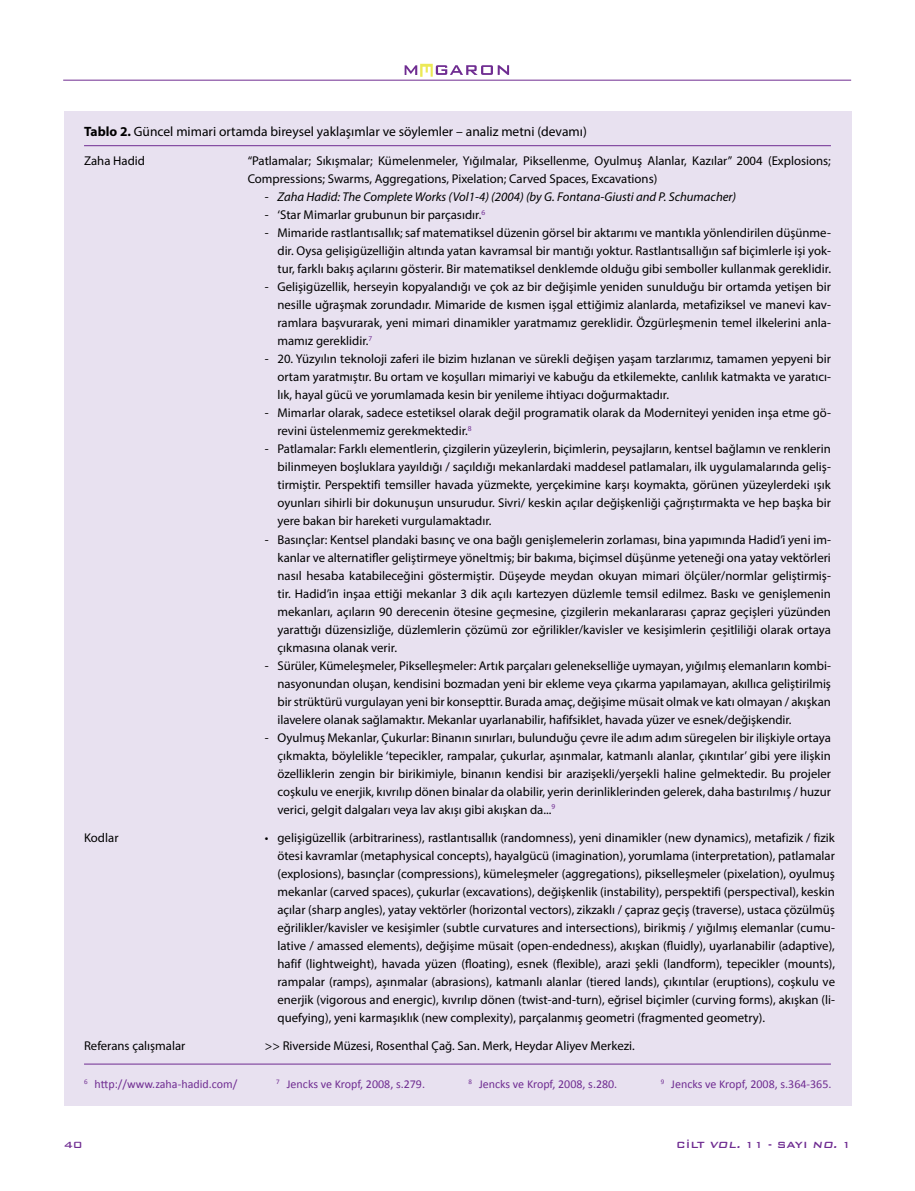
<style>
.page{position:relative;width:915px;height:1191px;background:#fff}
.page>*{position:absolute;margin:0;border:0;box-sizing:border-box;transform-origin:0 0}
.t1{font:13.5px "Myriad Pro";color:#000}
.t2{font:12.75px/18px "Myriad Pro";color:#000;text-align:justify}
.t3{font:italic 12.75px "Myriad Pro";color:#000}
.t4{font:12px "Calibri";color:#6f2c91}
.t5{font:500 12px "Bank Gothic BT";color:#6f2c91}
.s1{font-weight:700}
.s2{font-style:normal}
.s3{font-style:italic}
</style>
<div class="page">
<svg style="left:404px;top:64px;width:105px;height:13px"></svg>
<hr style="left:63px;top:80px;width:787px;height:1px;background:#6f2c91">
<div style="left:64px;top:111px;width:786px;height:994px;background:#e8e1f0"></div>
<hr style="left:84px;top:145px;width:746px;height:1px;background:#6f2c91">
<hr style="left:84px;top:1063px;width:746px;height:1px;background:#6f2c91">
<p class="t1" style="left:84px;top:123px;width:504px"><span class="s1">Tablo 2.</span> Güncel mimari ortamda bireysel yaklaşımlar ve söylemler – analiz metni (devamı)</p>
<p class="t2" style="left:247px;top:152px;width:584px">“Patlamalar; Sıkışmalar; Kümelenmeler, Yığılmalar, Piksellenme, Oyulmuş Alanlar, Kazılar” 2004 (Explosions;<br>Compressions; Swarms, Aggregations, Pixelation; Carved Spaces, Excavations)</p>
<p class="t3" style="left:264px;top:189px;width:473px"><span class="s2">-</span> Zaha Hadid: The Complete Works (Vol1-4) (2004) (by G. Fontana-Giusti and P. Schumacher)</p>
<p class="t2" style="left:264px;top:206px;width:222px">- ‘Star Mimarlar grubunun bir parçasıdır.<sup>6</sup></p>
<p class="t2" style="left:277px;top:224px;width:555px;text-indent:-13px">- Mimaride rastlantısallık; saf matematiksel düzenin görsel bir aktarımı ve mantıkla yönlendirilen düşünme&shy;dir. Oysa gelişigüzelliğin altında yatan kavramsal bir mantığı yoktur. Rastlantısallığın saf biçimlerle işi yok&shy;tur, farklı bakış açılarını gösterir. Bir matematiksel denklemde olduğu gibi semboller kullanmak gereklidir.</p>
<p class="t2" style="left:277px;top:278px;width:554px;text-indent:-13px">- Gelişigüzellik, herseyin kopyalandığı ve çok az bir değişimle yeniden sunulduğu bir ortamda yetişen bir nesille uğraşmak zorundadır. Mimaride de kısmen işgal ettiğimiz alanlarda, metafiziksel ve manevi kav&shy;ramlara başvurarak, yeni mimari dinamikler yaratmamız gereklidir. Özgürleşmenin temel ilkelerini anla&shy;mamız gereklidir.<sup>7</sup></p>
<p class="t2" style="left:277px;top:350px;width:555px;text-indent:-13px">- 20. Yüzyılın teknoloji zaferi ile bizim hızlanan ve sürekli değişen yaşam tarzlarımız, tamamen yepyeni bir ortam yaratmıştır. Bu ortam ve koşulları mimariyi ve kabuğu da etkilemekte, canlılık katmakta ve yaratıcı&shy;lık, hayal gücü ve yorumlamada kesin bir yenileme ihtiyacı doğurmaktadır.</p>
<p class="t2" style="left:277px;top:404px;width:554px;text-indent:-13px">- Mimarlar olarak, sadece estetiksel olarak değil programatik olarak da Moderniteyi yeniden inşa etme gö&shy;revini üstelenmemiz gerekmektedir.<sup>8</sup></p>
<p class="t2" style="left:277px;top:440px;width:555px;text-indent:-13px">- Patlamalar: Farklı elementlerin, çizgilerin yüzeylerin, biçimlerin, peysajların, kentsel bağlamın ve renklerin bilinmeyen boşluklara yayıldığı / saçıldığı mekanlardaki maddesel patlamaları, ilk uygulamalarında geliş&shy;tirmiştir. Perspektifi temsiller havada yüzmekte, yerçekimine karşı koymakta, görünen yüzeylerdeki ışık oyunları sihirli bir dokunuşun unsurudur. Sivri/ keskin açılar değişkenliği çağrıştırmakta ve hep başka bir yere bakan bir hareketi vurgulamaktadır.</p>
<p class="t2" style="left:277px;top:530px;width:555px;text-indent:-13px">- Basınçlar: Kentsel plandaki basınç ve ona bağlı genişlemelerin zorlaması, bina yapımında Hadid’i yeni im&shy;kanlar ve alternatifler geliştirmeye yöneltmiş; bir bakıma, biçimsel düşünme yeteneği ona yatay vektörleri nasıl hesaba katabileceğini göstermiştir. Düşeyde meydan okuyan mimari ölçüler/normlar geliştirmiş&shy;tir. Hadid’in inşaa ettiği mekanlar 3 dik açılı kartezyen düzlemle temsil edilmez. Baskı ve genişlemenin mekanları, açıların 90 derecenin ötesine geçmesine, çizgilerin mekanlararası çapraz geçişleri yüzünden yarattığı düzensizliğe, düzlemlerin çözümü zor eğrilikler/kavisler ve kesişimlerin çeşitliliği olarak ortaya çıkmasına olanak verir.</p>
<p class="t2" style="left:277px;top:656px;width:555px;text-indent:-13px">- Sürüler, Kümeleşmeler, Pikselleşmeler: Artık parçaları gelenekselliğe uymayan, yığılmış elemanların kombi&shy;nasyonundan oluşan, kendisini bozmadan yeni bir ekleme veya çıkarma yapılamayan, akıllıca geliştirilmiş bir strüktürü vurgulayan yeni bir konsepttir. Burada amaç, değişime müsait olmak ve katı olmayan / akışkan ilavelere olanak sağlamaktır. Mekanlar uyarlanabilir, hafifsiklet, havada yüzer ve esnek/değişkendir.</p>
<p class="t2" style="left:277px;top:728px;width:555px;text-indent:-13px">- Oyulmuş Mekanlar, Çukurlar: Binanın sınırları, bulunduğu çevre ile adım adım süregelen bir ilişkiyle ortaya çıkmakta, böylelikle ‘tepecikler, rampalar, çukurlar, aşınmalar, katmanlı alanlar, çıkıntılar’ gibi yere ilişkin özelliklerin zengin bir birikimiyle, binanın kendisi bir arazişekli/yerşekli haline gelmektedir. Bu projeler coşkulu ve enerjik, kıvrılıp dönen binalar da olabilir, yerin derinliklerinden gelerek, daha bastırılmış / huzur verici, gelgit dalgaları veya lav akışı gibi akışkan da...<sup>9</sup></p>
<p class="t2" style="left:84px;top:152px;width:62px">Zaha Hadid</p>
<p class="t2" style="left:84px;top:828px;width:36px">Kodlar</p>
<p class="t2" style="left:277px;top:828px;width:559px;text-indent:-13px">• gelişigüzellik (arbitrariness), rastlantısallık (randomness), yeni dinamikler (new dynamics), metafizik / fizik ötesi kavramlar (metaphysical concepts), hayalgücü (imagination), yorumlama (interpretation), patlamalar (explosions), basınçlar (compressions), kümeleşmeler (aggregations), pikselleşmeler (pixelation), oyulmuş mekanlar (carved spaces), çukurlar (excavations), değişkenlik (instability), perspektifi (perspectival), keskin açılar (sharp angles), yatay vektörler (horizontal vectors), zikzaklı / çapraz geçiş (traverse), ustaca çözülmüş eğrilikler/kavisler ve kesişimler (subtle curvatures and intersections), birikmiş / yığılmış elemanlar (cumu&shy;lative / amassed elements), değişime müsait (open-endedness), akışkan (fluidly), uyarlanabilir (adaptive), hafif (lightweight), havada yüzen (floating), esnek (flexible), arazi şekli (landform), tepecikler (mounts), rampalar (ramps), aşınmalar (abrasions), katmanlı alanlar (tiered lands), çıkıntılar (eruptions), coşkulu ve enerjik (vigorous and energic), kıvrılıp dönen (twist-and-turn), eğrisel biçimler (curving forms), akışkan (li&shy;quefying), yeni karmaşıklık (new complexity), parçalanmış geometri (fragmented geometry).</p>
<p class="t2" style="left:265px;top:1036px;width:371px">&gt;&gt; Riverside Müzesi, Rosenthal Çağ. San. Merk, Heydar Aliyev Merkezi.</p>
<p class="t4" style="left:84px;top:1076px;width:155px"><sup>6</sup> http://www.zaha-hadid.com/</p>
<p class="t4" style="left:276px;top:1076px;width:150px"><sup>7</sup> Jencks ve Kropf, 2008, s.279.</p>
<p class="t4" style="left:468px;top:1076px;width:150px"><sup>8</sup> Jencks ve Kropf, 2008, s.280.</p>
<p class="t4" style="left:660px;top:1076px;width:172px"><sup>9</sup> Jencks ve Kropf, 2008, s.364-365.</p>
<p class="t2" style="left:84px;top:1036px;width:103px">Referans çalışmalar</p>
<p class="t5" style="left:64px;top:1138px;width:20px">40</p>
<p class="t5" style="left:676px;top:1138px;width:176px">CİLT <span class="s3">VOL.</span> 11 - SAYI <span class="s3">NO.</span> 1</p>
</div>
